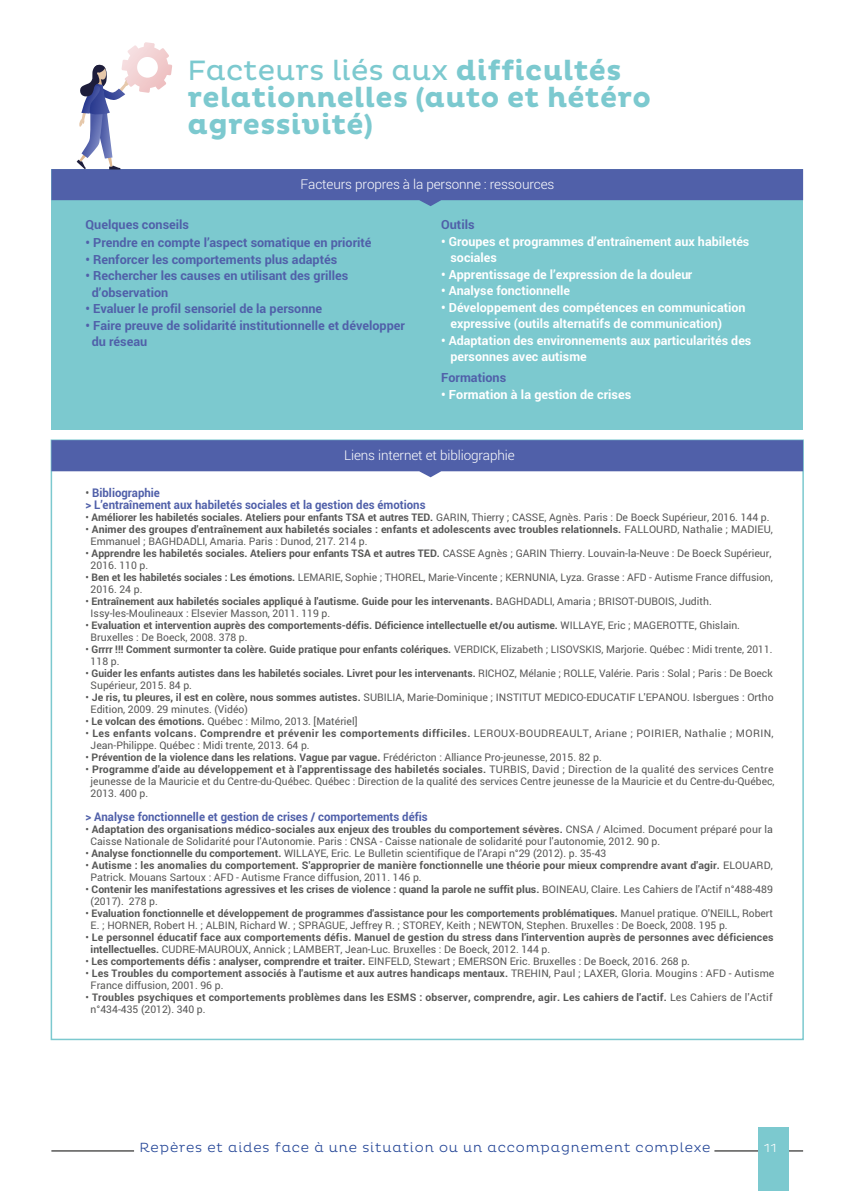
<style>
.page{position:relative;width:851px;height:1191px;background:#fff}
.page>*{position:absolute;margin:0;border:0;box-sizing:border-box;transform-origin:0 0}
.t1{font:700 28.5px/27px "Pluto";letter-spacing:.01em;color:#7cc9cf}
.t2{font:300 13.5px "Roboto";letter-spacing:-.01em;color:#fff}
.t3{font:300 13.5px "Pluto";letter-spacing:.065em;color:#214395}
.t4{font:700 12.6px/16.5px "Roboto";color:#fff}
.t5{font:700 12.6px/16.5px "Roboto";color:#5060a9}
.t6{font:700 12px/12px "Roboto";color:#5060a9;scale:.95 1}
.t7{font:300 12px "Pluto";color:#fff}
.t8{font:10.5px/12px "Roboto";color:#575756}
.t9{font:700 10.5px/12px "Roboto";letter-spacing:.01em;color:#575756}
.s1{font-weight:400}
.s2{font-weight:400;color:#575756}
.s3{font-weight:700}
</style>
<div class="page">
<hr style="left:51px;top:1150px;width:83px;height:1px;background:#575756">
<hr style="left:714px;top:1150px;width:89px;height:1px;background:#575756">
<div style="left:758px;top:1127px;width:30px;height:63px;background:#7cc9cf"></div>
<div style="left:51px;top:169px;width:752px;height:260px;background:#7cc9cf"></div>
<svg style="left:51px;top:440px;width:752px;height:37px;background:#6a78b6"></svg>
<svg style="left:51px;top:42px;width:752px;height:164px"></svg>
<h1 class="t1" style="left:187px;top:58px;width:465px"><span class="s1">Facteurs liés aux</span> difficultés relationnelles (auto et hétéro agressivité)</h1>
<p class="t2" style="left:300px;top:175px;width:255px">Facteurs propres à la personne : ressources</p>
<p class="t5" style="left:85px;top:216px;width:105px">Quelques conseils</p>
<p class="t5" style="left:85px;top:234px;width:287px">• Prendre en compte l’aspect somatique en priorité</p>
<p class="t5" style="left:85px;top:251px;width:253px">• Renforcer les comportements plus adaptés</p>
<p class="t5" style="left:92px;top:267px;width:258px;text-indent:-6px">• Rechercher les causes en utilisant des grilles d’observation</p>
<p class="t5" style="left:85px;top:300px;width:238px">• Evaluer le profil sensoriel de la personne</p>
<p class="t5" style="left:92px;top:317px;width:314px;text-indent:-6px">• Faire preuve de solidarité institutionnelle et développer du réseau</p>
<p class="t5" style="left:441px;top:216px;width:35px">Outils</p>
<p class="t4" style="left:450px;top:233px;width:300px;text-indent:-9px">• Groupes et programmes d’entraînement aux habiletés sociales</p>
<p class="t4" style="left:441px;top:266px;width:252px">• Apprentissage de l’expression de la douleur</p>
<p class="t4" style="left:441px;top:282px;width:130px">• Analyse fonctionnelle</p>
<p class="t4" style="left:450px;top:299px;width:296px;text-indent:-9px">• Développement des compétences en communication expressive (outils alternatifs de communication)</p>
<p class="t4" style="left:450px;top:332px;width:302px;text-indent:-9px">• Adaptation des environnements aux particularités des personnes avec autisme</p>
<p class="t5" style="left:441px;top:369px;width:66px">Formations</p>
<p class="t4" style="left:441px;top:386px;width:191px">• Formation à la gestion de crises</p>
<p class="t2" style="left:344px;top:446px;width:172px">Liens internet et bibliographie</p>
<p class="t6" style="left:85px;top:486px;width:359px"><span class="s2">•</span> Bibliographie<br>&gt; L’entraînement aux habiletés sociales et la gestion des émotions</p>
<p class="t9" style="left:85px;top:511px;width:685px"><span class="s1">•</span> Améliorer les habiletés sociales. Ateliers pour enfants TSA et autres TED. <span class="s1">GARIN, Thierry ; CASSE, Agnès. Paris : De Boeck Supérieur, 2016. 144 p.</span></p>
<p class="t9" style="left:91px;top:523px;width:683px;text-indent:-5px"><span class="s1">•</span> Animer des groupes d'entraînement aux habiletés sociales : enfants et adolescents avec troubles relationnels. <span class="s1">FALLOURD, Nathalie ; MADIEU,<br>Emmanuel ; BAGHDADLI, Amaria. Paris : Dunod, 217. 214 p.</span></p>
<p class="t8" style="left:91px;top:547px;width:682px;text-indent:-5px">• <span class="s3">Apprendre les habiletés sociales. Ateliers pour enfants TSA et autres TED.</span> CASSE Agnès ; GARIN Thierry. Louvain-la-Neuve : De Boeck Supérieur,<br>2016. 110 p.</p>
<p class="t8" style="left:91px;top:571px;width:683px;text-indent:-5px">• <span class="s3">Ben et les habiletés sociales : Les émotions.</span> LEMARIE, Sophie ; THOREL, Marie-Vincente ; KERNUNIA, Lyza. Grasse : AFD - Autisme France diffusion,<br>2016. 24 p.</p>
<p class="t8" style="left:91px;top:595px;width:622px;text-indent:-5px">• <span class="s3">Entraînement aux habiletés sociales appliqué à l'autisme. Guide pour les intervenants.</span> BAGHDADLI, Amaria ; BRISOT-DUBOIS, Judith.<br>Issy-les-Moulineaux : Elsevier Masson, 2011. 119 p.</p>
<p class="t9" style="left:91px;top:619px;width:650px;text-indent:-5px"><span class="s1">•</span> Evaluation et intervention auprès des comportements-défis. Déficience intellectuelle et/ou autisme. <span class="s1">WILLAYE, Eric ; MAGEROTTE, Ghislain.<br>Bruxelles : De Boeck, 2008. 378 p.</span></p>
<p class="t9" style="left:91px;top:643px;width:683px;text-indent:-5px"><span class="s1">•</span> Grrrr !!! Comment surmonter ta colère. Guide pratique pour enfants colériques. <span class="s1">VERDICK, Elizabeth ; LISOVSKIS, Marjorie. Québec : Midi trente, 2011.<br>118 p.</span></p>
<p class="t9" style="left:91px;top:667px;width:683px;text-indent:-5px"><span class="s1">•</span> Guider les enfants autistes dans les habiletés sociales. Livret pour les intervenants. <span class="s1">RICHOZ, Mélanie ; ROLLE, Valérie. Paris : Solal ; Paris : De Boeck<br>Supérieur, 2015. 84 p.</span></p>
<p class="t8" style="left:91px;top:691px;width:684px;text-indent:-5px">• <span class="s3">Je ris, tu pleures, il est en colère, nous sommes autistes.</span> SUBILIA, Marie-Dominique ; INSTITUT MEDICO-EDUCATIF L'EPANOU. Isbergues : Ortho<br>Edition, 2009. 29 minutes. (Vidéo)</p>
<p class="t8" style="left:85px;top:715px;width:273px">• <span class="s3">Le volcan des émotions.</span> Québec : Milmo, 2013. [Matériel]</p>
<p class="t8" style="left:91px;top:727px;width:684px;text-indent:-5px">• <span class="s3">Les enfants volcans. Comprendre et prévenir les comportements difficiles.</span> LEROUX-BOUDREAULT, Ariane ; POIRIER, Nathalie ; MORIN,<br>Jean-Philippe. Québec : Midi trente, 2013. 64 p.</p>
<p class="t9" style="left:85px;top:751px;width:517px"><span class="s1">•</span> Prévention de la violence dans les relations. Vague par vague. <span class="s1">Frédéricton : Alliance Pro-jeunesse, 2015. 82 p.</span></p>
<p class="t8" style="left:91px;top:763px;width:685px;text-align:justify;text-indent:-5px">• <span class="s3">Programme d'aide au développement et à l'apprentissage des habiletés sociales.</span> TURBIS, David ; Direction de la qualité des services Centre jeunesse de la Mauricie et du Centre-du-Québec. Québec : Direction de la qualité des services Centre jeunesse de la Mauricie et du Centre-du-Québec, 2013. 400 p.</p>
<p class="t6" style="left:85px;top:810px;width:362px">&gt; Analyse fonctionnelle et gestion de crises / comportements défis</p>
<p class="t8" style="left:91px;top:823px;width:683px;text-indent:-5px">• <span class="s3">Adaptation des organisations médico-sociales aux enjeux des troubles du comportement sévères.</span> CNSA / Alcimed. Document préparé pour la<br>Caisse Nationale de Solidarité pour l'Autonomie. Paris : CNSA - Caisse nationale de solidarité pour l'autonomie, 2012. 90 p.</p>
<p class="t8" style="left:85px;top:847px;width:522px">• <span class="s3">Analyse fonctionnelle du comportement.</span> WILLAYE, Eric. Le Bulletin scientifique de l'Arapi n°29 (2012). p. 35-43</p>
<p class="t9" style="left:91px;top:859px;width:683px;text-indent:-5px"><span class="s1">•</span> Autisme : les anomalies du comportement. S'approprier de manière fonctionnelle une théorie pour mieux comprendre avant d'agir. <span class="s1">ELOUARD,<br>Patrick. Mouans Sartoux : AFD - Autisme France diffusion, 2011. 146 p.</span></p>
<p class="t9" style="left:91px;top:883px;width:683px;text-indent:-5px"><span class="s1">•</span> Contenir les manifestations agressives et les crises de violence : quand la parole ne suffit plus. <span class="s1">BOINEAU, Claire. Les Cahiers de l'Actif n°488-489 (2017). 278 p.</span></p>
<p class="t8" style="left:91px;top:907px;width:683px;text-indent:-5px">• <span class="s3">Evaluation fonctionnelle et développement de programmes d'assistance pour les comportements problématiques.</span> Manuel pratique. O'NEILL, Robert<br>E. ; HORNER, Robert H. ; ALBIN, Richard W. ; SPRAGUE, Jeffrey R. ; STOREY, Keith ; NEWTON, Stephen. Bruxelles : De Boeck, 2008. 195 p.</p>
<p class="t9" style="left:91px;top:931px;width:684px;text-indent:-5px"><span class="s1">•</span> Le personnel éducatif face aux comportements défis. Manuel de gestion du stress dans l'intervention auprès de personnes avec déficiences intellectuelles. <span class="s1">CUDRE-MAUROUX, Annick ; LAMBERT, Jean-Luc. Bruxelles : De Boeck, 2012. 144 p.</span></p>
<p class="t8" style="left:85px;top:955px;width:606px">• <span class="s3">Les comportements défis : analyser, comprendre et traiter.</span> EINFELD, Stewart ; EMERSON Eric. Bruxelles : De Boeck, 2016. 268 p.</p>
<p class="t9" style="left:91px;top:967px;width:685px;text-indent:-5px"><span class="s1">•</span> Les Troubles du comportement associés à l'autisme et aux autres handicaps mentaux. <span class="s1">TREHIN, Paul ; LAXER, Gloria. Mougins : AFD - Autisme<br>France diffusion, 2001. 96 p.</span></p>
<p class="t9" style="left:91px;top:991px;width:683px;text-indent:-5px"><span class="s1">•</span> Troubles psychiques et comportements problèmes dans les ESMS : observer, comprendre, agir. Les cahiers de l'actif. <span class="s1">Les Cahiers de l'Actif n°434-435 (2012). 340 p.</span></p>
<p class="t3" style="left:139px;top:1140px;width:572px">Repères et aides face à une situation ou un accompagnement complexe</p>
<p class="t7" style="left:764px;top:1140px;width:14px">11</p>
</div>
